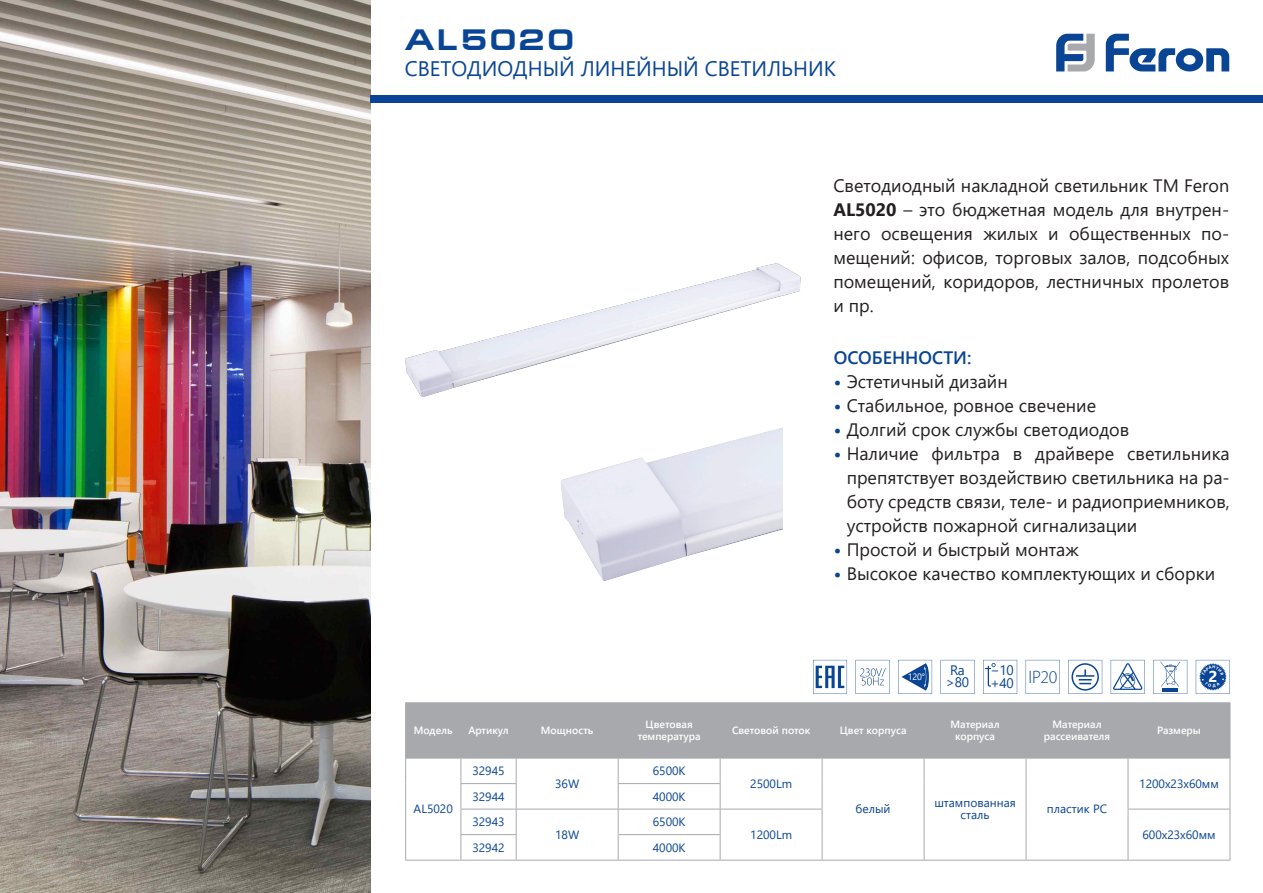
<style>
.page{position:relative;width:1263px;height:893px;background:#fff}
.page>*{position:absolute;margin:0;border:0;box-sizing:border-box;transform-origin:0 0}
.t1{font:700 30px "Europe Ext";letter-spacing:.1em;color:#094594}
.t2{font:21px "Segoe UI";color:#094594}
.t3{font:18px/24px "Segoe UI";color:#231f20;text-align:justify}
.t4{font:600 18px "Segoe UI";color:#094594}
.t5{font:300 18px "Myriad Pro";color:#094594}
.t6{font:700 15.75px "Segoe UI";color:#fff}
.t7{font:13.8px/12.9px "Segoe UI";letter-spacing:-.02em;color:#094594}
.t8{font:12px/12px "Segoe UI";color:#094594;text-align:center}
.t9{font:600 10.5px/12px "Segoe UI";color:#fff;text-align:center}
.t10{font:9.15px "Segoe UI";color:#fff}
.s1{font-weight:700}
.s2{font-weight:700;color:#094594}
</style>
<div class="page">
<img style="left:0;top:0;width:371px;height:893px">
<svg style="left:1056px;top:34px;width:39px;height:37px"></svg>
<svg style="left:1106px;top:34px;width:123px;height:37px"></svg>
<div style="left:371px;top:95px;width:892px;height:7px;background:#094594"></div>
<div style="left:406px;top:703px;width:823px;height:55px;background:#a8a9ad"></div>
<hr style="left:405px;top:702px;width:56px;height:1px;background:#a8a9ad">
<hr style="left:405px;top:703px;width:1px;height:55px;background:#a8a9ad">
<hr style="left:461px;top:702px;width:55px;height:1px;background:#a8a9ad">
<hr style="left:460px;top:703px;width:1px;height:55px;background:#a8a9ad">
<hr style="left:516px;top:702px;width:102px;height:1px;background:#a8a9ad">
<hr style="left:516px;top:703px;width:1px;height:55px;background:#a8a9ad">
<hr style="left:618px;top:702px;width:102px;height:1px;background:#a8a9ad">
<hr style="left:618px;top:703px;width:1px;height:55px;background:#a8a9ad">
<hr style="left:720px;top:702px;width:102px;height:1px;background:#a8a9ad">
<hr style="left:720px;top:703px;width:1px;height:55px;background:#a8a9ad">
<hr style="left:822px;top:702px;width:102px;height:1px;background:#a8a9ad">
<hr style="left:822px;top:703px;width:1px;height:55px;background:#a8a9ad">
<hr style="left:924px;top:702px;width:102px;height:1px;background:#a8a9ad">
<hr style="left:924px;top:703px;width:1px;height:55px;background:#a8a9ad">
<hr style="left:1026px;top:702px;width:102px;height:1px;background:#a8a9ad">
<hr style="left:1026px;top:703px;width:1px;height:55px;background:#a8a9ad">
<hr style="left:1128px;top:702px;width:102px;height:1px;background:#a8a9ad">
<hr style="left:1128px;top:703px;width:1px;height:55px;background:#a8a9ad">
<hr style="left:1229px;top:703px;width:1px;height:55px;background:#a8a9ad">
<hr style="left:406px;top:758px;width:55px;height:1px;background:#a8a9ad">
<hr style="left:461px;top:758px;width:55px;height:1px;background:#a8a9ad">
<hr style="left:516px;top:758px;width:102px;height:1px;background:#a8a9ad">
<hr style="left:618px;top:758px;width:102px;height:1px;background:#a8a9ad">
<hr style="left:720px;top:758px;width:102px;height:1px;background:#a8a9ad">
<hr style="left:924px;top:758px;width:102px;height:1px;background:#a8a9ad">
<hr style="left:1026px;top:758px;width:102px;height:1px;background:#a8a9ad">
<hr style="left:1128px;top:758px;width:101px;height:1px;background:#a8a9ad">
<hr style="left:618px;top:809px;width:102px;height:1px;background:#a8a9ad">
<hr style="left:618px;top:834px;width:102px;height:1px;background:#a8a9ad">
<hr style="left:822px;top:758px;width:102px;height:1px;background:#a8a9ad">
<hr style="left:460px;top:783px;width:57px;height:1px;background:#a8a9ad">
<hr style="left:618px;top:783px;width:102px;height:1px;background:#a8a9ad">
<hr style="left:460px;top:809px;width:56px;height:1px;background:#a8a9ad">
<hr style="left:516px;top:809px;width:102px;height:1px;background:#a8a9ad">
<hr style="left:720px;top:809px;width:102px;height:1px;background:#a8a9ad">
<hr style="left:1128px;top:809px;width:102px;height:1px;background:#a8a9ad">
<svg style="left:405px;top:758px;width:1px;height:102px"></svg>
<hr style="left:460px;top:834px;width:57px;height:1px;background:#a8a9ad">
<svg style="left:460px;top:758px;width:1px;height:102px"></svg>
<svg style="left:516px;top:758px;width:1px;height:102px"></svg>
<svg style="left:618px;top:758px;width:1px;height:102px"></svg>
<svg style="left:720px;top:758px;width:1px;height:102px"></svg>
<svg style="left:822px;top:758px;width:1px;height:102px"></svg>
<svg style="left:924px;top:758px;width:1px;height:102px"></svg>
<svg style="left:1026px;top:758px;width:1px;height:102px"></svg>
<svg style="left:1128px;top:758px;width:1px;height:102px"></svg>
<svg style="left:1229px;top:758px;width:1px;height:102px"></svg>
<hr style="left:405px;top:860px;width:56px;height:1px;background:#a8a9ad">
<hr style="left:461px;top:860px;width:55px;height:1px;background:#a8a9ad">
<hr style="left:516px;top:860px;width:102px;height:1px;background:#a8a9ad">
<hr style="left:618px;top:860px;width:102px;height:1px;background:#a8a9ad">
<hr style="left:720px;top:860px;width:102px;height:1px;background:#a8a9ad">
<hr style="left:822px;top:860px;width:102px;height:1px;background:#a8a9ad">
<hr style="left:924px;top:860px;width:102px;height:1px;background:#a8a9ad">
<hr style="left:1026px;top:860px;width:102px;height:1px;background:#a8a9ad">
<hr style="left:1128px;top:860px;width:102px;height:1px;background:#a8a9ad">
<svg style="left:1111px;top:660px;width:34px;height:34px"></svg>
<svg style="left:1068px;top:660px;width:34px;height:34px"></svg>
<svg style="left:813px;top:660px;width:34px;height:34px"></svg>
<svg style="left:1153px;top:660px;width:34px;height:34px"></svg>
<svg style="left:1026px;top:660px;width:34px;height:34px"></svg>
<svg style="left:940px;top:660px;width:35px;height:34px"></svg>
<svg style="left:983px;top:660px;width:34px;height:34px"></svg>
<img style="left:405px;top:263px;width:396px;height:133px">
<img style="left:561px;top:427px;width:222px;height:153px">
<svg style="left:855px;top:660px;width:34px;height:34px"></svg>
<svg style="left:898px;top:660px;width:34px;height:34px"></svg>
<svg style="left:1196px;top:660px;width:34px;height:34px"></svg>
<p class="t1" style="left:405px;top:24px;width:170px">AL5020</p>
<p class="t2" style="left:405px;top:49px;width:433px">СВЕТОДИОДНЫЙ ЛИНЕЙНЫЙ СВЕТИЛЬНИК</p>
<p class="t3" style="left:833px;top:172px;width:397px">Светодиодный накладной светильник ТМ Feron <span class="s1">AL5020</span> – это бюджетная модель для внутрен&shy;него освещения жилых и общественных по&shy;мещений: офисов, торговых залов, подсобных помещений, коридоров, лестничных пролетов и пр.</p>
<p class="t4" style="left:834px;top:341px;width:139px">ОСОБЕННОСТИ:</p>
<p class="t3" style="left:834px;top:368px;width:175px"><span class="s2">•</span> Эстетичный дизайн</p>
<p class="t3" style="left:834px;top:392px;width:264px"><span class="s2">•</span> Стабильное, ровное свечение</p>
<p class="t3" style="left:834px;top:416px;width:297px"><span class="s2">•</span> Долгий срок службы светодиодов</p>
<p class="t3" style="left:847px;top:440px;width:385px;text-indent:-13px"><span class="s2">•</span> Наличие фильтра в драйвере светильника препятствует воздействию светильника на ра&shy;боту средств связи, теле- и радиоприемников, устройств пожарной сигнализации</p>
<p class="t3" style="left:834px;top:536px;width:246px"><span class="s2">•</span> Простой и быстрый монтаж</p>
<p class="t3" style="left:834px;top:560px;width:383px"><span class="s2">•</span> Высокое качество комплектующих и сборки</p>
<p class="t10" style="left:908px;top:668px;width:19px">120°</p>
<p class="t7" style="left:950px;top:662px;width:16px">Ra</p>
<p class="t7" style="left:990px;top:663px;width:25px">−10 +40</p>
<p class="t6" style="left:1209px;top:661px;width:11px">2</p>
<p class="t5" style="left:1028px;top:667px;width:30px">IP20</p>
<p class="t7" style="left:946px;top:675px;width:25px">&gt;80</p>
<p class="t9" style="left:414px;top:724px;width:40px">Модель</p>
<p class="t9" style="left:468px;top:724px;width:42px">Артикул</p>
<p class="t9" style="left:541px;top:724px;width:54px">Мощность</p>
<p class="t9" style="left:638px;top:718px;width:64px">Цветовая температура</p>
<p class="t9" style="left:732px;top:724px;width:80px">Световой поток</p>
<p class="t9" style="left:840px;top:724px;width:68px">Цвет корпуса</p>
<p class="t9" style="left:950px;top:718px;width:51px">Материал корпуса</p>
<p class="t9" style="left:1044px;top:718px;width:68px">Материал рассеивателя</p>
<p class="t9" style="left:1157px;top:724px;width:45px">Размеры</p>
<p class="t8" style="left:414px;top:802px;width:41px">AL5020</p>
<p class="t8" style="left:472px;top:764px;width:34px">32945</p>
<p class="t8" style="left:555px;top:777px;width:26px">36W</p>
<p class="t8" style="left:653px;top:764px;width:34px">6500K</p>
<p class="t8" style="left:472px;top:789px;width:34px">32944</p>
<p class="t8" style="left:653px;top:789px;width:34px">4000K</p>
<p class="t8" style="left:472px;top:815px;width:34px">32943</p>
<p class="t8" style="left:555px;top:828px;width:26px">18W</p>
<p class="t8" style="left:653px;top:815px;width:34px">6500K</p>
<p class="t8" style="left:472px;top:840px;width:34px">32942</p>
<p class="t8" style="left:653px;top:840px;width:34px">4000K</p>
<p class="t8" style="left:750px;top:777px;width:43px">2500Lm</p>
<p class="t8" style="left:855px;top:802px;width:37px">белый</p>
<p class="t8" style="left:934px;top:796px;width:83px">штампованная сталь</p>
<p class="t8" style="left:1047px;top:802px;width:62px">пластик PC</p>
<p class="t8" style="left:1139px;top:777px;width:81px">1200х23х60мм</p>
<p class="t8" style="left:750px;top:828px;width:43px">1200Lm</p>
<p class="t8" style="left:1142px;top:828px;width:75px">600х23х60мм</p>
</div>
